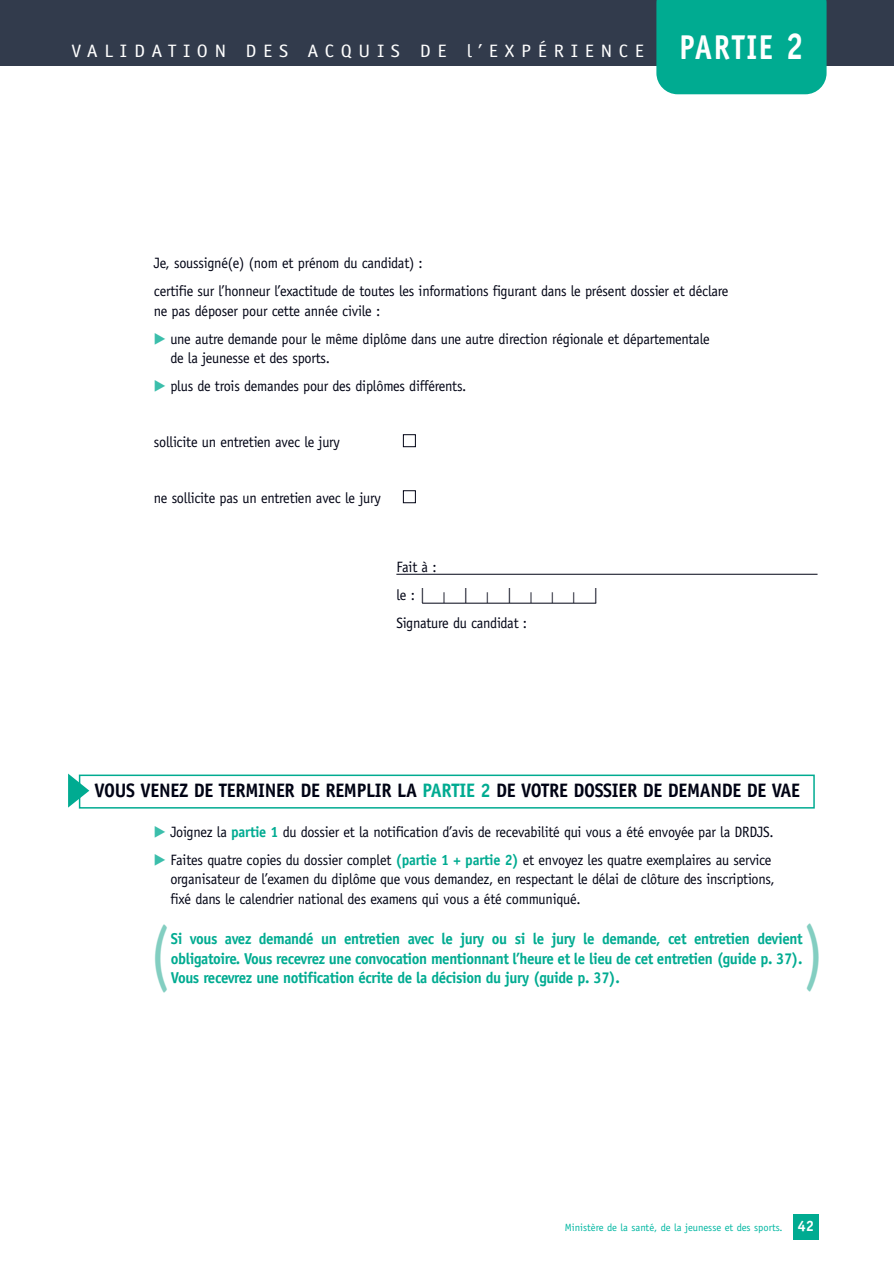
<style>
.page{position:relative;width:894px;height:1266px;background:#fff}
.page>*{position:absolute;margin:0;border:0;box-sizing:border-box;transform-origin:0 0}
.t1{font:700 67.5px "Officina Sans";color:#83cec1;scale:.6 1}
.t2{font:700 19.5px "Officina Sans";letter-spacing:-.015em;color:#000314;scale:.95 1}
.t3{font:18px "Officina Sans";letter-spacing:.34em;color:#fff;scale:1.1 1}
.t4{font:700 15.75px/19.5px "Officina Sans";letter-spacing:-.03em;color:#00ab91;text-align:justify;scale:.95 1}
.t5{font:15px/19.5px "Officina Sans";letter-spacing:-.015em;color:#000314;scale:.95 1}
.t6{font:900 condensed 15px "Helvetica Neue";color:#000314;scale:2.7 1}
.t7{font:10.5px "Officina Sans";color:#00b7a2}
.s1{font-weight:700;font-size:34.5px}
.s2{font-weight:700;font-size:37.5px}
.s3{font-family:"European Pi Three";color:#3bbeab}
.s4{font-size:21px}
.s5{color:#00ab91}
.s6{font-weight:700;color:#00ab91}
.s7{font-weight:700;font-size:15px;color:#fff}
</style>
<div class="page">
<div style="left:0;top:0;width:894px;height:66px;background:#323b4c"></div>
<div style="left:656px;top:0;width:170px;height:94px;background:#00ab91"></div>
<div style="left:793px;top:1214px;width:25px;height:25px;background:#00ab91"></div>
<div style="left:79px;top:774px;width:735px;height:34px;border:2px solid #00ab91"></div>
<hr style="left:396px;top:574px;width:421px;height:1px;background:#000314">
<div style="left:403px;top:490px;width:13px;height:13px;border:1px solid #000314"></div>
<div style="left:403px;top:434px;width:13px;height:13px;border:1px solid #000314"></div>
<svg style="left:68px;top:773px;width:21px;height:34px"></svg>
<hr style="left:422px;top:603px;width:174px;height:1px;background:#000314">
<p class="t3" style="left:71px;top:44px;width:667px">VALIDATION DES ACQUIS DE l’EXPÉRIENCE <span class="s1">PARTIE</span> <span class="s2">2</span></p>
<p class="t5" style="left:154px;top:250px;width:606px;line-height:28px">Je, soussigné(e) (nom et prénom du candidat) :<br>certifie sur l’honneur l’exactitude de toutes les informations figurant dans le présent dossier et déclare</p>
<p class="t5" style="left:154px;top:302px;width:240px">ne pas déposer pour cette année civile :</p>
<p class="t5" style="left:170px;top:330px;width:569px;text-indent:-16px"><span class="s3">-</span> une autre demande pour le même diplôme dans une autre direction régionale et départementale de la jeunesse et des sports.</p>
<p class="t5" style="left:154px;top:377px;width:330px"><span class="s3">-</span> plus de trois demandes pour des diplômes différents.</p>
<p class="t5" style="left:154px;top:433px;width:197px">sollicite un entretien avec le jury</p>
<p class="t5" style="left:154px;top:489px;width:240px">ne sollicite pas un entretien avec le jury</p>
<p class="t5" style="left:396px;top:558px;width:44px">Fait à :</p>
<p class="t6" style="left:396px;top:592px;width:77px"><sup>le</sup> <sup>:</sup> <span class="s4">I</span>I<span class="s4">I</span>I<span class="s4">I</span>III<span class="s4">I</span></p>
<p class="t5" style="left:396px;top:614px;width:139px">Signature du candidat :</p>
<h2 class="t2" style="left:95px;top:783px;width:744px">VOUS VENEZ DE TERMINER DE REMPLIR LA <span class="s5">PARTIE 2</span> DE VOTRE DOSSIER DE DEMANDE DE VAE</h2>
<p class="t5" style="left:154px;top:823px;width:654px"><span class="s3">-</span> Joignez la <span class="s6">partie 1</span> du dossier et la notification d’avis de recevabilité qui vous a été envoyée par la DRDJS.</p>
<p class="t5" style="left:170px;top:851px;width:637px;text-indent:-16px"><span class="s3">-</span> Faites quatre copies du dossier complet <span class="s6">(partie 1 + partie 2)</span> et envoyez les quatre exemplaires au service organisateur de l’examen du diplôme que vous demandez, en respectant le délai de clôture des inscriptions, fixé dans le calendrier national des examens qui vous a été communiqué.</p>
<p class="t4" style="left:171px;top:930px;width:666px">Si vous avez demandé un entretien avec le jury ou si le jury le demande, cet entretien devient obligatoire. Vous recevrez une convocation mentionnant l’heure et le lieu de cet entretien (guide p. 37).<br>Vous recevrez une notification écrite de la décision du jury (guide p. 37).</p>
<h1 class="t1" style="left:150px;top:926px;width:31px">(</h1>
<h1 class="t1" style="left:805px;top:925px;width:31px">)</h1>
<p class="t7" style="left:564px;top:1223px;width:251px">Ministère de la santé, de la jeunesse et des sports. <span class="s7">42</span></p>
</div>
